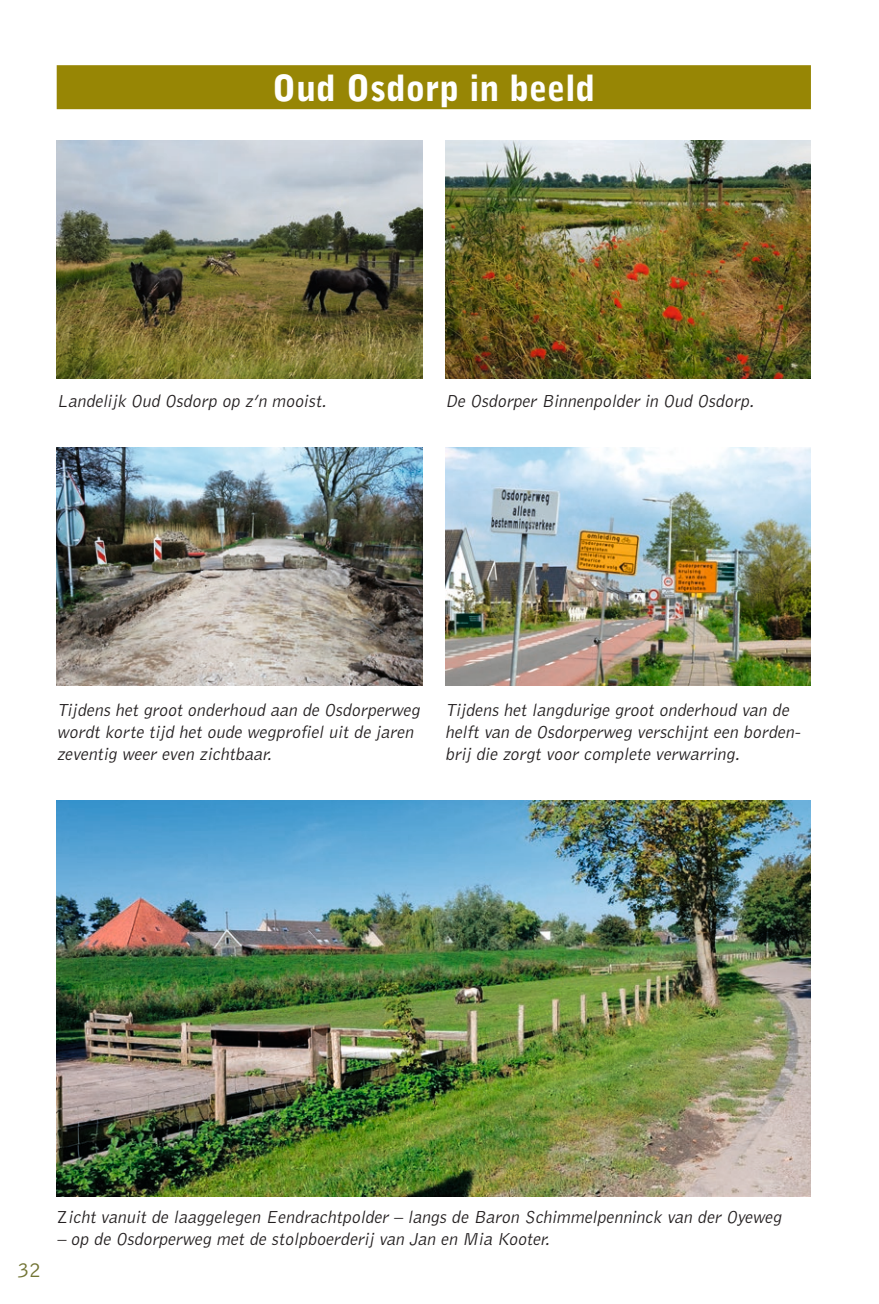
<style>
.page{position:relative;width:879px;height:1304px;background:#fff}
.page>*{position:absolute;margin:0;border:0;box-sizing:border-box;transform-origin:0 0}
.KOP{font:900 36px "Bell Gothic Std";color:#fff}
.t1{font:300 22px "Bell Gothic Std";color:#727434}
.PLATTE_tekst{font:italic 300 18px/22px "Bell Gothic Std";color:#231f20}
.s1{font-style:normal}
</style>
<div class="page">
<div style="left:57px;top:65px;width:754px;height:44px;background:#978605"></div>
<img style="left:57px;top:141px;width:365px;height:238px">
<img style="left:445px;top:448px;width:366px;height:238px">
<img style="left:445px;top:141px;width:366px;height:238px">
<img style="left:57px;top:801px;width:754px;height:395px">
<img style="left:57px;top:448px;width:365px;height:238px">
<p class="KOP" style="left:272px;top:67px;width:325px">Oud Osdorp in beeld</p>
<p class="PLATTE_tekst" style="left:57px;top:391px;width:275px">Landelijk Oud Osdorp op z’n mooist.</p>
<p class="PLATTE_tekst" style="left:445px;top:391px;width:314px">De Osdorper Binnenpolder in Oud Osdorp.</p>
<p class="PLATTE_tekst" style="left:57px;top:700px;width:368px">Tijdens het groot onderhoud aan de Osdorperweg wordt korte tijd het oude wegprofiel uit de jaren zeventig weer even zichtbaar.</p>
<p class="PLATTE_tekst" style="left:445px;top:700px;width:360px">Tijdens het langdurige groot onderhoud van de helft van de Osdorperweg verschijnt een borden&shy;brij die zorgt voor complete verwarring.</p>
<p class="t1" style="left:17px;top:1258px;width:26px">32</p>
<p class="PLATTE_tekst" style="left:57px;top:1206px;width:730px"><span class="s1">Z</span> icht vanuit de laaggelegen Eendrachtpolder – langs de Baron Schimmelpenninck van der Oyeweg</p>
<p class="PLATTE_tekst" style="left:57px;top:1228px;width:498px">– op de Osdorperweg met de stolpboerderij van Jan en Mia Kooter.</p>
</div>
